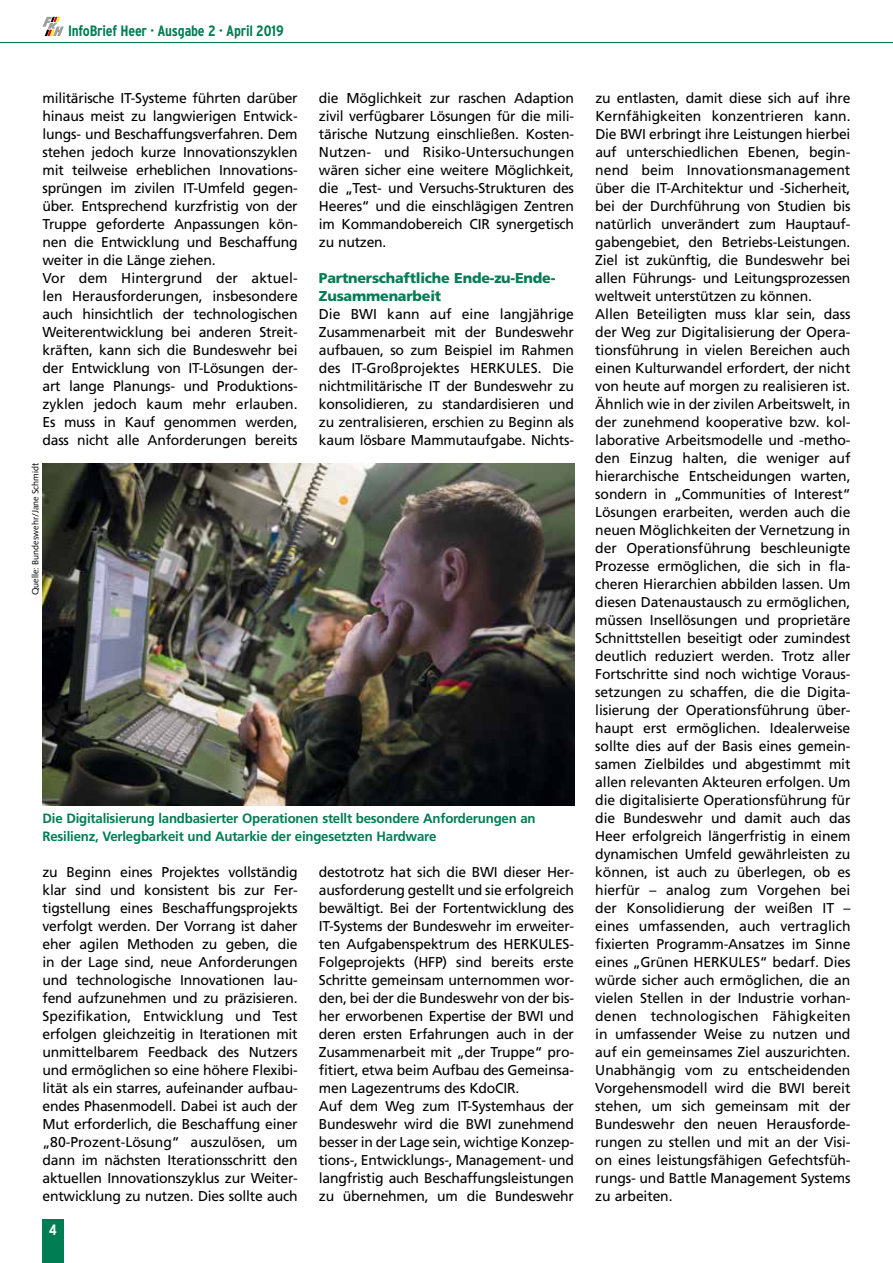
<style>
.page{position:relative;width:893px;height:1263px;background:#fff}
.page>*{position:absolute;margin:0;border:0;box-sizing:border-box;transform-origin:0 0}
.t1{font:700 condensed 15px "Interstate";letter-spacing:-.015em;color:#007d53}
.t2{font:700 condensed 15px "Interstate";color:#fff}
.t3{font:14.25px/18px "Frutiger LT Pro";letter-spacing:-.01em;color:#000}
.t4{font:900 14.25px/18px "Frutiger";letter-spacing:-.015em;color:#007d53}
.t5{font:700 13.5px/18px "Frutiger LT Pro";letter-spacing:-.015em;color:#007d53}
.t6{font:9px "Syntax";color:#000}
</style>
<div class="page">
<hr style="left:0;top:42px;width:893px;height:1px;background:#007d53">
<svg style="left:43px;top:17px;width:21px;height:19px"></svg>
<div style="left:43px;top:1219px;width:21px;height:44px;background:#007d53"></div>
<img style="left:43px;top:463px;width:531px;height:342px">
<p class="t1" style="left:68px;top:22px;width:217px">InfoBrief Heer · Ausgabe 2 · April 2019</p>
<p class="t3" style="left:43px;top:89px;width:257px">militärische IT-Systeme führten darüber hinaus meist zu langwierigen Entwick&shy;lungs- und Beschaffungsverfahren. Dem stehen jedoch kurze Innovationszyklen mit teilweise erheblichen Innovations&shy;sprüngen im zivilen IT-Umfeld gegen&shy;über. Entsprechend kurzfristig von der Truppe geforderte Anpassungen kön&shy;nen die Entwicklung und Beschaffung weiter in die Länge ziehen.<br>Vor dem Hintergrund der aktuel&shy;len Herausforderungen, insbesondere auch hinsichtlich der technologischen Weiterentwicklung bei anderen Streit&shy;kräften, kann sich die Bundeswehr bei der Entwicklung von IT-Lösungen der&shy;art lange Planungs- und Produktions&shy;zyklen jedoch kaum mehr erlauben.<br>Es muss in Kauf genommen werden, dass nicht alle Anforderungen bereits</p>
<p class="t6" style="left:30px;top:595px;width:134px;rotate:-90deg">Quelle: Bundeswehr/Jane Schmidt</p>
<p class="t3" style="left:319px;top:89px;width:257px;text-align:justify">die Möglichkeit zur raschen Adaption zivil verfügbarer Lösungen für die mili&shy;tärische Nutzung einschließen. Kosten-Nutzen- und Risiko-Untersuchungen wären sicher eine weitere Möglichkeit, die „Test- und Versuchs-Strukturen des Heeres“ und die einschlägigen Zentren im Kommandobereich CIR synergetisch zu nutzen.</p>
<p class="t4" style="left:319px;top:269px;width:238px">Partnerschaftliche Ende-zu-Ende-<br>Zusammenarbeit</p>
<p class="t3" style="left:319px;top:305px;width:257px;text-align:justify">Die BWI kann auf eine langjährige Zusammenarbeit mit der Bundeswehr aufbauen, so zum Beispiel im Rahmen des IT-Großprojektes HERKULES. Die nichtmilitärische IT der Bundeswehr zu konsolidieren, zu standardisieren und zu zentralisieren, erschien zu Beginn als kaum lösbare Mammutaufgabe. Nichts-</p>
<p class="t5" style="left:43px;top:809px;width:495px">Die Digitalisierung landbasierter Operationen stellt besondere Anforderungen an<br>Resilienz, Verlegbarkeit und Autarkie der eingesetzten Hardware</p>
<p class="t3" style="left:43px;top:863px;width:257px;text-align:justify">zu Beginn eines Projektes vollständig klar sind und konsistent bis zur Fer&shy;tigstellung eines Beschaffungsprojekts verfolgt werden. Der Vorrang ist daher eher agilen Methoden zu geben, die in der Lage sind, neue Anforderungen und technologische Innovationen lau&shy;fend aufzunehmen und zu präzisieren.<br>Spezifikation, Entwicklung und Test erfolgen gleichzeitig in Iterationen mit unmittelbarem Feedback des Nutzers und ermöglichen so eine höhere Flexibi&shy;lität als ein starres, aufeinander aufbau&shy;endes Phasenmodell. Dabei ist auch der Mut erforderlich, die Beschaffung einer „80-Prozent-Lösung“ auszulösen, um dann im nächsten Iterationsschritt den aktuellen Innovationszyklus zur Weiter&shy;entwicklung zu nutzen. Dies sollte auch</p>
<p class="t2" style="left:49px;top:1221px;width:9px">4</p>
<p class="t3" style="left:319px;top:863px;width:257px">destotrotz hat sich die BWI dieser Her&shy;ausforderung gestellt und sie erfolgreich bewältigt. Bei der Fortentwicklung des IT-Systems der Bundeswehr im erweiter&shy;ten Aufgabenspektrum des HERKULES-Folgeprojekts (HFP) sind bereits erste Schritte gemeinsam unternommen wor&shy;den, bei der die Bundeswehr von der bis&shy;her erworbenen Expertise der BWI und deren ersten Erfahrungen auch in der Zusammenarbeit mit „der Truppe“ pro&shy;fitiert, etwa beim Aufbau des Gemeinsa&shy;men Lagezentrums des KdoCIR.<br>Auf dem Weg zum IT-Systemhaus der Bundeswehr wird die BWI zunehmend besser in der Lage sein, wichtige Konzep&shy;tions-, Entwicklungs-, Management- und langfristig auch Beschaffungsleistungen zu übernehmen, um die Bundeswehr</p>
<p class="t3" style="left:595px;top:89px;width:257px">zu entlasten, damit diese sich auf ihre Kernfähigkeiten konzentrieren kann.<br>Die BWI erbringt ihre Leistungen hierbei auf unterschiedlichen Ebenen, begin&shy;nend beim Innovationsmanagement über die IT-Architektur und -Sicherheit, bei der Durchführung von Studien bis natürlich unverändert zum Hauptauf&shy;gabengebiet, den Betriebs-Leistungen.<br>Ziel ist zukünftig, die Bundeswehr bei allen Führungs- und Leitungsprozessen weltweit unterstützen zu können.<br>Allen Beteiligten muss klar sein, dass der Weg zur Digitalisierung der Opera&shy;tionsführung in vielen Bereichen auch einen Kulturwandel erfordert, der nicht von heute auf morgen zu realisieren ist.<br>Ähnlich wie in der zivilen Arbeitswelt, in der zunehmend kooperative bzw. kol&shy;laborative Arbeitsmodelle und -metho&shy;den Einzug halten, die weniger auf hierarchische Entscheidungen warten, sondern in „Communities of Interest“ Lösungen erarbeiten, werden auch die neuen Möglichkeiten der Vernetzung in der Operationsführung beschleunigte Prozesse ermöglichen, die sich in fla&shy;cheren Hierarchien abbilden lassen. Um diesen Datenaustausch zu ermöglichen, müssen Insellösungen und proprietäre Schnittstellen beseitigt oder zumindest deutlich reduziert werden. Trotz aller Fortschritte sind noch wichtige Voraus&shy;setzungen zu schaffen, die die Digita&shy;lisierung der Operationsführung über&shy;haupt erst ermöglichen. Idealerweise sollte dies auf der Basis eines gemein&shy;samen Zielbildes und abgestimmt mit allen relevanten Akteuren erfolgen. Um die digitalisierte Operationsführung für die Bundeswehr und damit auch das Heer erfolgreich längerfristig in einem dynamischen Umfeld gewährleisten zu können, ist auch zu überlegen, ob es hierfür – analog zum Vorgehen bei der Konsolidierung der weißen IT – eines umfassenden, auch vertraglich fixierten Programm-Ansatzes im Sinne eines „Grünen HERKULES“ bedarf. Dies würde sicher auch ermöglichen, die an vielen Stellen in der Industrie vorhan&shy;denen technologischen Fähigkeiten in umfassender Weise zu nutzen und auf ein gemeinsames Ziel auszurichten.<br>Unabhängig vom zu entscheidenden Vorgehensmodell wird die BWI bereit stehen, um sich gemeinsam mit der Bundeswehr den neuen Herausforde&shy;rungen zu stellen und mit an der Visi&shy;on eines leistungsfähigen Gefechtsfüh&shy;rungs- und Battle Management Systems zu arbeiten.</p>
</div>
